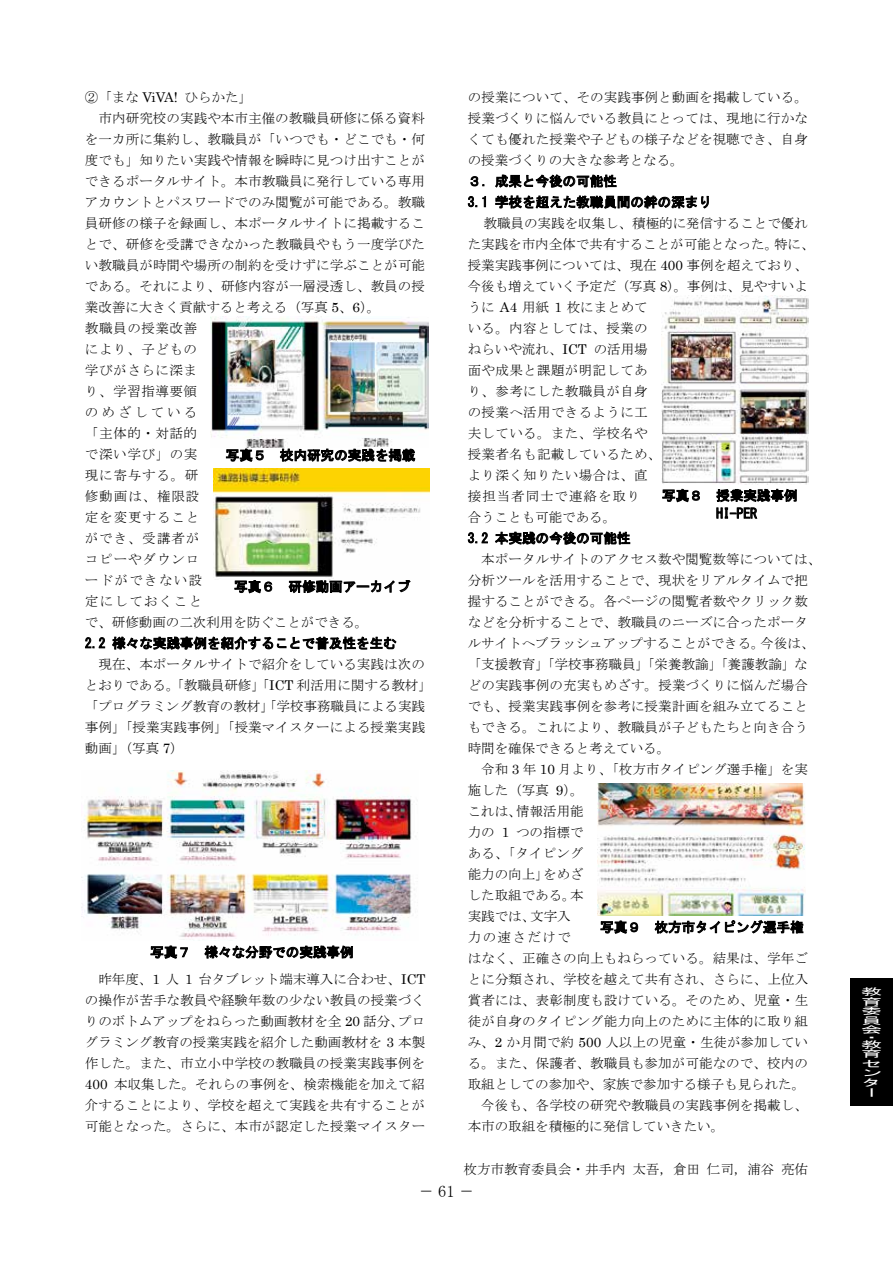
<style>
.page{position:relative;width:893px;height:1263px;background:#fff}
.page>*{position:absolute;margin:0;border:0;box-sizing:border-box;transform-origin:0 0}
.t1{font:16.5px "MS Mincho";color:#000;scale:1.25 1}
.t2{font:13.5px/21px "MS Mincho";letter-spacing:.01em;color:#000}
.t3{font:13.5px/20.9px "MS Gothic";color:#000}
.t4{font:13.5px "MS Mincho";letter-spacing:.04em;color:#000}
.t5{font:13.5px "MS Mincho";letter-spacing:.065em;color:#000}
.t6{font:13.5px "MS Mincho";letter-spacing:.09em;color:#000}
.t7{font:13.5px "MS Mincho";letter-spacing:.225em;color:#000}
.t8{font:13.5px "MS Mincho";letter-spacing:.105em;color:#000}
.t9{font:9.6px/9.6px "MS Gothic";color:#fff;scale:2.22 1}
.s1{font-family:"Century"}
</style>
<div class="page">
<svg style="left:85px;top:637px;width:20px;height:11px"></svg>
<svg style="left:112px;top:636px;width:284px;height:14px"></svg>
<svg style="left:470px;top:176px;width:14px;height:10px"></svg>
<svg style="left:468px;top:196px;width:18px;height:11px"></svg>
<svg style="left:495px;top:174px;width:214px;height:35px"></svg>
<svg style="left:468px;top:532px;width:20px;height:11px"></svg>
<svg style="left:495px;top:531px;width:135px;height:14px"></svg>
<svg style="left:226px;top:449px;width:38px;height:13px"></svg>
<svg style="left:280px;top:449px;width:135px;height:13px"></svg>
<svg style="left:662px;top:489px;width:38px;height:13px"></svg>
<svg style="left:716px;top:489px;width:81px;height:30px"></svg>
<svg style="left:234px;top:580px;width:38px;height:13px"></svg>
<svg style="left:289px;top:579px;width:122px;height:15px"></svg>
<svg style="left:151px;top:945px;width:37px;height:14px"></svg>
<svg style="left:204px;top:945px;width:149px;height:14px"></svg>
<svg style="left:600px;top:920px;width:38px;height:14px"></svg>
<svg style="left:655px;top:920px;width:148px;height:14px"></svg>
<img style="left:211px;top:317px;width:217px;height:131px">
<img style="left:213px;top:468px;width:216px;height:111px">
<img style="left:82px;top:771px;width:333px;height:169px">
<img style="left:661px;top:296px;width:148px;height:189px">
<img style="left:597px;top:784px;width:208px;height:132px">
<div style="left:850px;top:978px;width:43px;height:128px;background:#000"></div>
<p class="t2" style="left:85px;top:86px;width:169px">②「まな <span class="s1">ViVA!</span> ひらかた」</p>
<p class="t2" style="left:98px;top:108px;width:328px">市内研究校の実践や本市主催の教職員研修に係る資料</p>
<p class="t2" style="left:85px;top:128px;width:342px">を一カ所に集約し、教職員が「いつでも・どこでも・何</p>
<p class="t2" style="left:85px;top:150px;width:342px">度でも」知りたい実践や情報を瞬時に見つけ出すことが</p>
<p class="t2" style="left:85px;top:171px;width:342px">できるポータルサイト。本市教職員に発行している専用</p>
<p class="t2" style="left:85px;top:191px;width:342px">アカウントとパスワードでのみ閲覧が可能である。教職</p>
<p class="t2" style="left:85px;top:213px;width:342px">員研修の様子を録画し、本ポータルサイトに掲載するこ</p>
<p class="t2" style="left:85px;top:234px;width:342px">とで、研修を受講できなかった教職員やもう一度学びた</p>
<p class="t2" style="left:85px;top:254px;width:342px">い教職員が時間や場所の制約を受けずに学ぶことが可能</p>
<p class="t2" style="left:85px;top:276px;width:342px">である。それにより、研修内容が一層浸透し、教員の授</p>
<p class="t2" style="left:85px;top:297px;width:297px">業改善に大きく貢献すると考える（写真 <span class="s1">5</span>、<span class="s1">6</span>）。</p>
<p class="t4" style="left:85px;top:321px;width:114px">教職員の授業改善</p>
<p class="t2" style="left:85px;top:339px;width:114px">により、子どもの</p>
<p class="t4" style="left:85px;top:363px;width:114px">学びがさらに深ま</p>
<p class="t2" style="left:85px;top:381px;width:114px">り、学習指導要領</p>
<p class="t7" style="left:85px;top:405px;width:114px">のめざしている</p>
<p class="t2" style="left:85px;top:423px;width:114px">「主体的・対話的</p>
<p class="t2" style="left:85px;top:444px;width:114px">で深い学び」の実</p>
<p class="t2" style="left:85px;top:465px;width:115px">現に寄与する。研</p>
<p class="t2" style="left:85px;top:486px;width:116px">修動画は、権限設</p>
<p class="t5" style="left:85px;top:510px;width:116px">定を変更すること</p>
<p class="t2" style="left:85px;top:528px;width:116px">ができ、受講者が</p>
<p class="t5" style="left:85px;top:552px;width:116px">コピーやダウンロ</p>
<p class="t6" style="left:85px;top:573px;width:119px">ードができない設</p>
<p class="t6" style="left:85px;top:594px;width:119px">定にしておくこと</p>
<p class="t2" style="left:85px;top:612px;width:285px">で、研修動画の二次利用を防ぐことができる。</p>
<p class="t3" style="left:85px;top:633px;width:313px">2.2 様々な実践事例を紹介することで普及性を生む</p>
<p class="t2" style="left:85px;top:654px;width:349px;text-indent:14px">現在、本ポータルサイトで紹介をしている実践は次のとおりである。「教職員研修」「<span class="s1">ICT</span> 利活用に関する教材」「プログラミング教育の教材」「学校事務職員による実践事例」「授業実践事例」「授業マイスターによる授業実践動画」（写真 <span class="s1">7</span>）</p>
<p class="t3" style="left:226px;top:445px;width:191px">写真５ 校内研究の実践を掲載</p>
<p class="t3" style="left:234px;top:576px;width:178px">写真６ 研修動画アーカイブ</p>
<p class="t3" style="left:150px;top:942px;width:205px">写真７ 様々な分野での実践事例</p>
<p class="t2" style="left:85px;top:968px;width:342px;text-align:justify;text-indent:14px">昨年度、<span class="s1">1</span> 人 <span class="s1">1</span> 台タブレット端末導入に合わせ、<span class="s1">ICT</span>の操作が苦手な教員や経験年数の少ない教員の授業づくりのボトムアップをねらった動画教材を全 <span class="s1">20</span> 話分、プログラミング教育の授業実践を紹介した動画教材を <span class="s1">3</span> 本製作した。また、市立小中学校の教職員の授業実践事例を<span class="s1">400</span> 本収集した。それらの事例を、検索機能を加えて紹介することにより、学校を超えて実践を共有することが可能となった。さらに、本市が認定した授業マイスター</p>
<p class="t2" style="left:468px;top:86px;width:342px;text-align:justify">の授業について、その実践事例と動画を掲載している。授業づくりに悩んでいる教員にとっては、現地に行かなくても優れた授業や子どもの様子などを視聴でき、自身の授業づくりの大きな参考となる。</p>
<p class="t3" style="left:468px;top:171px;width:245px">３．成果と今後の可能性<br>3.1 学校を超えた教職員間の絆の深まり</p>
<p class="t2" style="left:468px;top:213px;width:349px;text-indent:16px">教職員の実践を収集し、積極的に発信することで優れた実践を市内全体で共有することが可能となった。特に、授業実践事例については、現在 <span class="s1">400</span> 事例を超えており、今後も増えていく予定だ（写真 <span class="s1">8</span>）。事例は、見やすいように <span class="s1">A4</span> 用紙 <span class="s1">1</span> 枚にまとめて<br>いる。内容としては、授業の<br>ねらいや流れ、<span class="s1">ICT</span> の活用場<br>面や成果と課題が明記してあ<br>り、参考にした教職員が自身<br>の授業へ活用できるように工<br>夫している。また、学校名や<br>授業者名も記載しているため、<br>より深く知りたい場合は、直<br>接担当者同士で連絡を取り<br>合うことも可能である。</p>
<p class="t3" style="left:468px;top:528px;width:164px">3.2 本実践の今後の可能性</p>
<p class="t2" style="left:468px;top:549px;width:355px;text-indent:14px">本ポータルサイトのアクセス数や閲覧数等については、分析ツールを活用することで、現状をリアルタイムで把握することができる。各ページの閲覧者数やクリック数などを分析することで、教職員のニーズに合ったポータルサイトへブラッシュアップすることができる。今後は、「支援教育」「学校事務職員」「栄養教諭」「養護教諭」などの実践事例の充実もめざす。授業づくりに悩んだ場合でも、授業実践事例を参考に授業計画を組み立てることもできる。これにより、教職員が子どもたちと向き合う時間を確保できると考えている。</p>
<p class="t2" style="left:481px;top:759px;width:328px">令和 <span class="s1">3</span> 年 <span class="s1">10</span> 月より、「枚方市タイピング選手権」を実</p>
<p class="t2" style="left:468px;top:780px;width:117px">施した（写真 <span class="s1">9</span>）。</p>
<p class="t2" style="left:468px;top:801px;width:117px">これは、情報活用能</p>
<p class="t2" style="left:468px;top:822px;width:117px">力の <span class="s1">1</span> つの指標で</p>
<p class="t2" style="left:468px;top:843px;width:117px">ある、「タイピング</p>
<p class="t2" style="left:468px;top:864px;width:117px">能力の向上」をめざ</p>
<p class="t2" style="left:468px;top:885px;width:117px">した取組である。本</p>
<p class="t2" style="left:468px;top:906px;width:104px">実践では、文字入</p>
<p class="t8" style="left:468px;top:930px;width:105px">力の速さだけで</p>
<p class="t2" style="left:468px;top:948px;width:342px">はなく、正確さの向上もねらっている。結果は、学年ご</p>
<p class="t2" style="left:468px;top:969px;width:342px">とに分類され、学校を越えて共有され、さらに、上位入</p>
<p class="t2" style="left:468px;top:990px;width:342px">賞者には、表彰制度も設けている。そのため、児童・生</p>
<p class="t2" style="left:468px;top:1011px;width:342px">徒が自身のタイピング能力向上のために主体的に取り組</p>
<p class="t2" style="left:468px;top:1032px;width:342px">み、<span class="s1">2</span> か月間で約 <span class="s1">500</span> 人以上の児童・生徒が参加してい</p>
<p class="t2" style="left:468px;top:1053px;width:342px">る。また、保護者、教職員も参加が可能なので、校内の</p>
<p class="t2" style="left:468px;top:1074px;width:339px">取組としての参加や、家族で参加する様子も見られた。</p>
<p class="t2" style="left:481px;top:1095px;width:328px">今後も、各学校の研究や教職員の実践事例を掲載し、</p>
<p class="t2" style="left:468px;top:1116px;width:258px">本市の取組を積極的に発信していきたい。</p>
<p class="t3" style="left:716px;top:486px;width:83px;line-height:18px;text-indent:-54px">写真８ 授業実践事例<br>HI-PER</p>
<p class="t3" style="left:600px;top:917px;width:205px">写真９ 枚方市タイピング選手権</p>
<p class="t2" style="left:464px;top:1159px;width:346px">枚方市教育委員会・井手内太吾，倉田仁司，浦谷亮佑</p>
<p class="t1" style="left:421px;top:1182px;width:42px">−61−</p>
<p class="t9" style="left:861px;top:987px;width:11px;text-align:justify">教育委員会</p>
<p class="t9" style="left:861px;top:1033px;width:11px;line-height:7.2px">・教</p>
<p class="t9" style="left:861px;top:1049px;width:10px">育センター</p>
</div>
